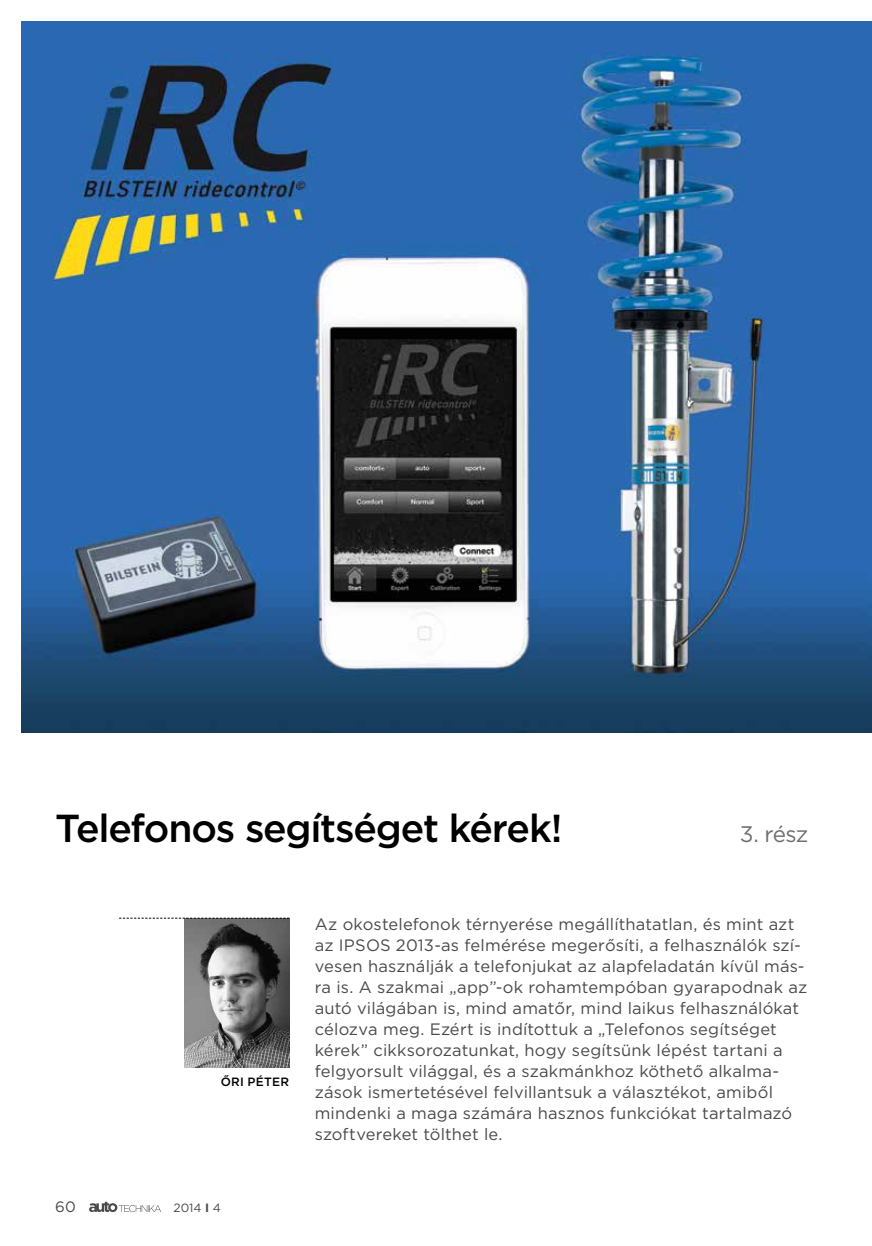
<style>
.page{position:relative;width:872px;height:1246px;background:#fff}
.page>*{position:absolute;margin:0;border:0;box-sizing:border-box;transform-origin:0 0}
.t1{font:500 39px "Gotham";letter-spacing:-.03em;color:#000}
.t2{font:22.5px "Gotham";color:#706f6f}
.t3{font:16.5px/21px "Gotham";letter-spacing:.01em;color:#4a4a49}
.t4{font:15px "Gotham";color:#4a4a49}
.t5{font:500 12px "Gotham";letter-spacing:.025em;color:#000}
.t6{font:12px "Gotham";color:#4a4a49}
.s1{font-weight:700}
</style>
<div class="page">
<svg style="left:89px;top:1202px;width:72px;height:10px"></svg>
<img style="left:185px;top:919px;width:104px;height:148px">
<svg style="left:119px;top:918px;width:170px;height:1px"></svg>
<img style="left:21px;top:22px;width:851px;height:710px">
<p class="t1" style="left:55px;top:803px;width:509px">Telefonos segítséget kérek!</p>
<p class="t2" style="left:739px;top:820px;width:70px">3. rész</p>
<p class="t5" style="left:221px;top:1073px;width:70px">ŐRI PÉTER</p>
<p class="t4" style="left:55px;top:1197px;width:22px">60</p>
<p class="t6" style="left:173px;top:1200px;width:49px">2014 <span class="s1">I</span> 4</p>
<p class="t3" style="left:315px;top:913px;width:494px">Az okostelefonok térnyerése megállíthatatlan, és mint azt az IPSOS 2013-as felmérése megerősíti, a felhasználók szí&shy;vesen használják a telefonjukat az alapfeladatán kívül más&shy;ra is. A szakmai „app”-ok rohamtempóban gyarapodnak az autó világában is, mind amatőr, mind laikus felhasználókat célozva meg. Ezért is indítottuk a „Telefonos segítséget kérek” cikksorozatunkat, hogy segítsünk lépést tartani a felgyorsult világgal, és a szakmánkhoz köthető alkalma&shy;zások ismertetésével felvillantsuk a választékot, amiből mindenki a maga számára hasznos funkciókat tartalmazó szoftvereket tölthet le.</p>
</div>
